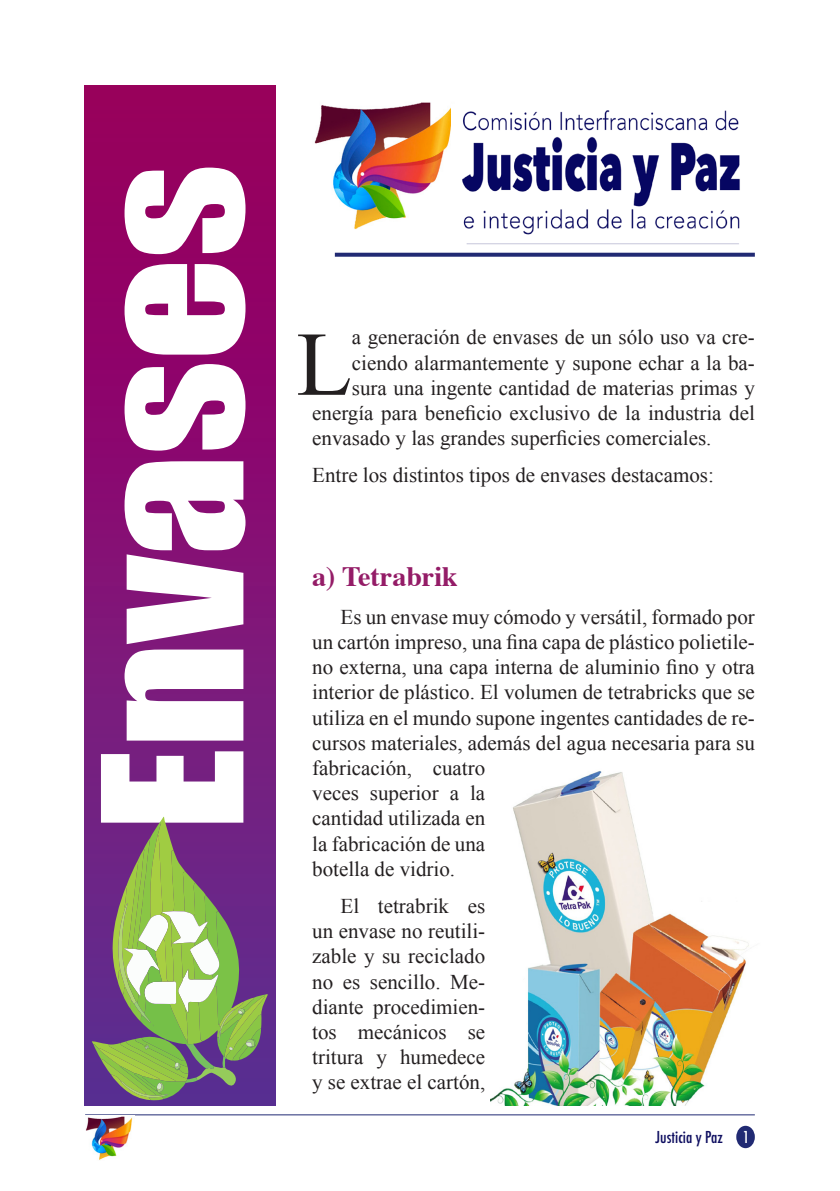
<style>
.page{position:relative;width:840px;height:1191px;background:#fff}
.page>*{position:absolute;margin:0;border:0;box-sizing:border-box;transform-origin:0 0}
.t1{font:180px "Impact";color:#fff;scale:1.11 1}
.t2{font:91px "Times New Roman";color:#231f20}
.t3{font:700 28px "Times";color:#941c67}
.t4{font:21px/25.2px "Times New Roman";color:#231f20}
.t5{font:500 condensed 16px "Futura";color:#0e0e60}
.s1{color:#fff}
</style>
<div class="page">
<div style="left:84px;top:85px;width:191px;height:1021px;background:linear-gradient(to bottom,#9f005b,#5d3093)"></div>
<svg style="left:334px;top:253px;width:420px;height:4px;background:#30397d"></svg>
<img style="left:314px;top:102px;width:137px;height:128px">
<img style="left:462px;top:110px;width:278px;height:135px">
<div style="left:735px;top:1125px;width:19px;height:23px;background:#212a73;border-radius:50%"></div>
<hr style="left:85px;top:1114px;width:669px;height:1px;background:#212a73">
<img style="left:86px;top:1116px;width:47px;height:44px">
<svg style="left:92px;top:817px;width:176px;height:283px;background:#837b77"></svg>
<img style="left:490px;top:771px;width:259px;height:335px">
<p class="t1" style="left:33px;top:831px;width:602px;rotate:-90deg">Envases</p>
<p class="t2" style="left:296px;top:303px;width:57px">L</p>
<p class="t4" style="left:352px;top:324px;width:404px">a generación de envases de un sólo uso va cre-</p>
<p class="t4" style="left:352px;top:350px;width:404px">ciendo alarmantemente y supone echar a la ba-</p>
<p class="t4" style="left:352px;top:375px;width:404px">sura una ingente cantidad de materias primas y</p>
<p class="t4" style="left:312px;top:400px;width:444px">energía para beneficio exclusivo de la industria del</p>
<p class="t4" style="left:312px;top:425px;width:400px">envasado y las grandes superficies comerciales.</p>
<p class="t4" style="left:312px;top:462px;width:403px">Entre los distintos tipos de envases destacamos:</p>
<p class="t3" style="left:312px;top:550px;width:147px">a) Tetrabrik</p>
<p class="t4" style="left:312px;top:604px;width:444px;text-indent:28px">Es un envase muy cómodo y versátil, formado por un cartón impreso, una fina capa de plástico polietile&shy;no externa, una capa interna de aluminio fino y otra interior de plástico. El volumen de tetrabricks que se utiliza en el mundo supone ingentes cantidades de re&shy;cursos materiales, además del agua necesaria para su fabricación, cuatro<br>veces superior a la<br>cantidad utilizada en<br>la fabricación de una<br>botella de vidrio.</p>
<p class="t4" style="left:312px;top:893px;width:174px;text-align:justify;text-indent:28px">El tetrabrik es un envase no reutili&shy;zable y su reciclado no es sencillo. Me&shy;diante procedimien&shy;tos mecánicos se tritura y humedece y se extrae el cartón,</p>
<p class="t5" style="left:655px;top:1126px;width:95px">Justicia y Paz <span class="s1">1</span></p>
</div>
